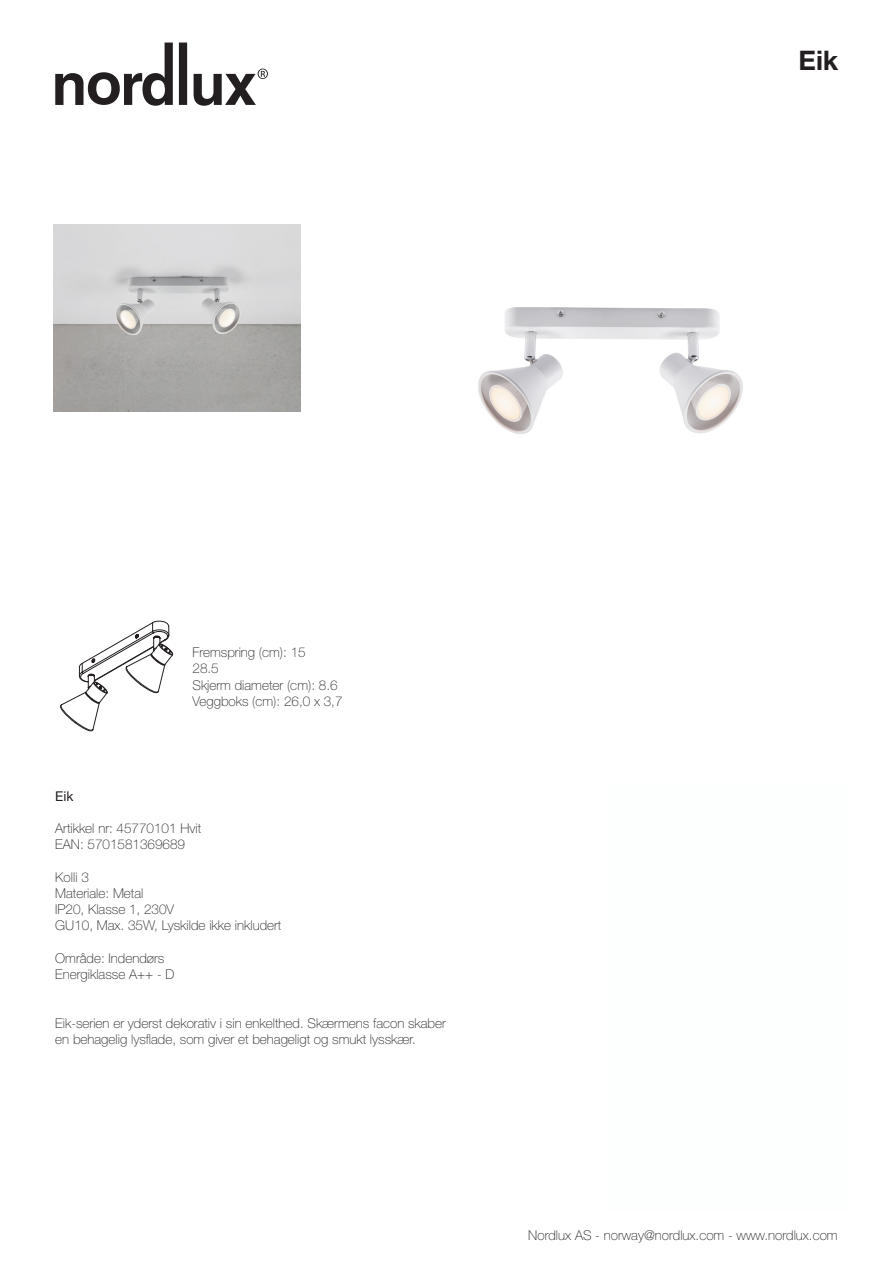
<style>
.page{position:relative;width:893px;height:1263px;background:#fff}
.page>*{position:absolute;margin:0;border:0;box-sizing:border-box;transform-origin:0 0}
.DSModelBodytext{font:700 27px "Helvetica Neue LT Pro";color:#231f20}
.FLOWBodytext{font:100 13.5px/16.2px "Helvetica Neue";color:#231f20}
.DSSTREGBodytext{font:100 13.5px "Helvetica Neue";color:#231f20}
.BUNDBodytext{font:100 13.5px "Helvetica Neue";color:#231f20}
.Model{font:13.5px "Helvetica Neue";color:#231f20}
</style>
<div class="page">
<svg style="left:60px;top:620px;width:114px;height:112px"></svg>
<img style="left:54px;top:224px;width:247px;height:187px">
<img style="left:478px;top:307px;width:265px;height:127px">
<svg style="left:55px;top:43px;width:118px;height:63px"></svg>
<svg style="left:179px;top:43px;width:8px;height:62px"></svg>
<svg style="left:194px;top:69px;width:74px;height:37px"></svg>
<p class="DSModelBodytext" style="left:798px;top:44px;width:41px">Eik</p>
<p class="DSSTREGBodytext" style="left:192px;top:645px;width:115px">Fremspring (cm): 15</p>
<p class="DSSTREGBodytext" style="left:192px;top:661px;width:28px">28.5</p>
<p class="DSSTREGBodytext" style="left:192px;top:677px;width:147px">Skjerm diameter (cm): 8.6</p>
<p class="DSSTREGBodytext" style="left:192px;top:693px;width:152px">Veggboks (cm): 26,0 x 3,7</p>
<p class="Model" style="left:55px;top:788px;width:20px">Eik</p>
<p class="FLOWBodytext" style="left:55px;top:820px;width:147px">Artikkel nr: 45770101 Hvit</p>
<p class="FLOWBodytext" style="left:55px;top:836px;width:131px">EAN: 5701581369689</p>
<p class="FLOWBodytext" style="left:55px;top:869px;width:35px">Kolli 3</p>
<p class="FLOWBodytext" style="left:55px;top:885px;width:90px">Materiale: Metal</p>
<p class="FLOWBodytext" style="left:55px;top:901px;width:120px">IP20, Klasse 1, 230V</p>
<p class="FLOWBodytext" style="left:55px;top:917px;width:228px">GU10, Max. 35W, Lyskilde ikke inkludert</p>
<p class="FLOWBodytext" style="left:55px;top:950px;width:111px">Område: Indendørs</p>
<p class="FLOWBodytext" style="left:55px;top:966px;width:121px">Energiklasse A++ - D</p>
<p class="FLOWBodytext" style="left:55px;top:1015px;width:392px">Eik-serien er yderst dekorativ i sin enkelthed. Skærmens facon skaber en behagelig lysflade, som giver et behageligt og smukt lysskær.</p>
<p class="BUNDBodytext" style="left:528px;top:1227px;width:311px">Nordlux AS - norway@nordlux.com - www.nordlux.com</p>
</div>
